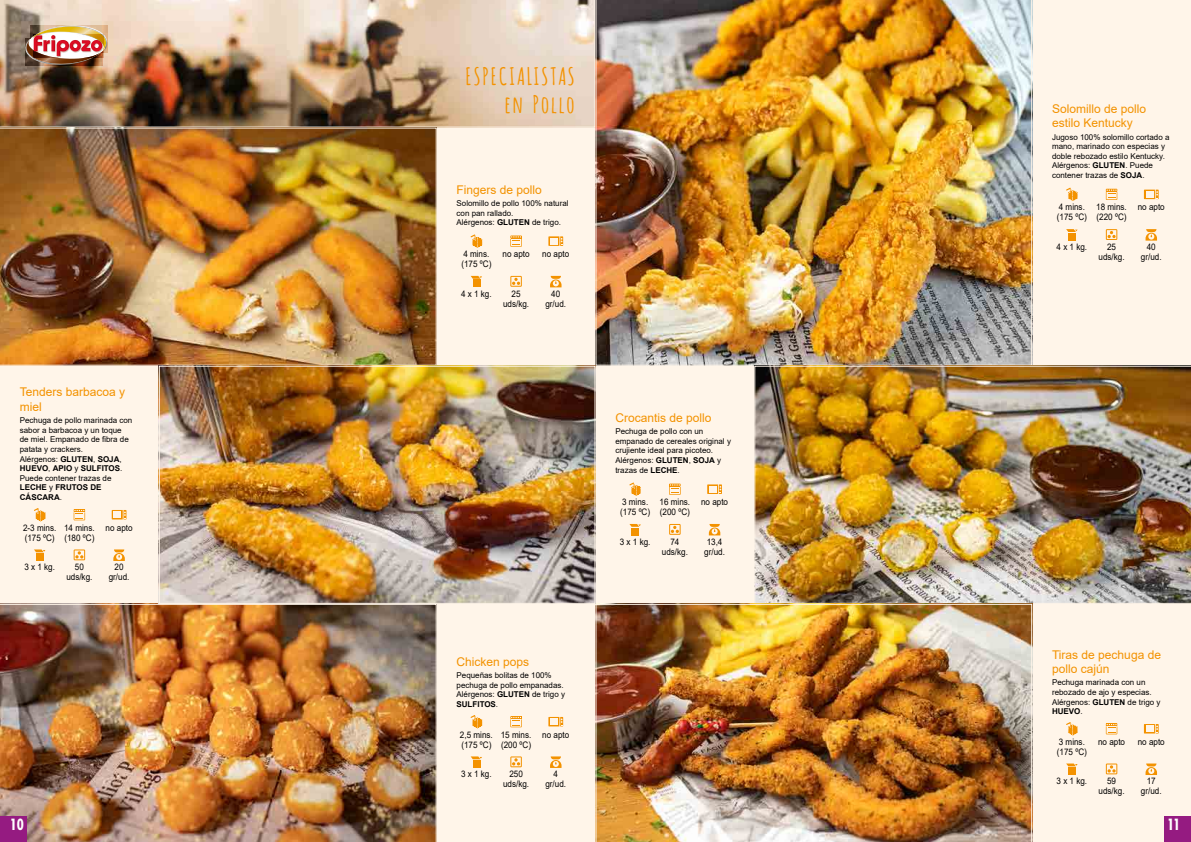
<style>
.page{position:relative;width:1191px;height:842px;background:#fff5e9}
.page>*{position:absolute;margin:0;border:0;box-sizing:border-box;transform-origin:0 0}
.t1{font:700 23.6px/28.4px "Amatica SC";color:#f39200;text-align:right}
.t2{font:700 17px "Futura PT Cond";color:#fff}
.t3{font:12px/14.4px "Arial";color:#f39200}
.t4{font:9px/10px "Arial";color:#000;scale:.9 1}
.t5{font:8px/9.6px "Arial";color:#000}
.s1{font-weight:700}
</style>
<div class="page">
<img style="left:0;top:0;width:595px;height:128px">
<img style="left:0;top:128px;width:437px;height:238px">
<img style="left:595px;top:0;width:437px;height:366px">
<img style="left:754px;top:366px;width:437px;height:238px">
<img style="left:0;top:604px;width:437px;height:238px">
<img style="left:595px;top:604px;width:437px;height:238px">
<svg style="left:25px;top:25px;width:82px;height:40px;background:#ad8e64"></svg>
<img style="left:34px;top:35px;width:68px;height:21px">
<svg style="left:1066px;top:188px;width:12px;height:13px"></svg>
<svg style="left:1105px;top:189px;width:12px;height:11px"></svg>
<svg style="left:1143px;top:190px;width:15px;height:9px"></svg>
<div style="left:1145px;top:191px;width:8px;height:6px;background:#fff5e9"></div>
<div style="left:1068px;top:233px;width:8px;height:7px;background:#f39200"></div>
<svg style="left:1066px;top:229px;width:11px;height:3px"></svg>
<svg style="left:1105px;top:229px;width:12px;height:11px"></svg>
<svg style="left:1145px;top:229px;width:12px;height:12px"></svg>
<svg style="left:629px;top:482px;width:12px;height:14px"></svg>
<svg style="left:669px;top:484px;width:11px;height:11px"></svg>
<svg style="left:707px;top:484px;width:15px;height:10px"></svg>
<div style="left:709px;top:486px;width:8px;height:6px;background:#fff5e9"></div>
<div style="left:631px;top:528px;width:8px;height:7px;background:#f39200"></div>
<svg style="left:629px;top:524px;width:12px;height:3px"></svg>
<svg style="left:669px;top:524px;width:11px;height:11px"></svg>
<svg style="left:709px;top:524px;width:11px;height:11px"></svg>
<svg style="left:470px;top:234px;width:13px;height:14px"></svg>
<svg style="left:510px;top:235px;width:12px;height:12px"></svg>
<svg style="left:548px;top:236px;width:15px;height:10px"></svg>
<div style="left:550px;top:238px;width:8px;height:6px;background:#fff5e9"></div>
<div style="left:473px;top:280px;width:7px;height:7px;background:#f39200"></div>
<svg style="left:470px;top:276px;width:12px;height:3px"></svg>
<svg style="left:510px;top:276px;width:12px;height:11px"></svg>
<svg style="left:550px;top:276px;width:11px;height:11px"></svg>
<svg style="left:1066px;top:722px;width:12px;height:13px"></svg>
<svg style="left:1105px;top:723px;width:12px;height:11px"></svg>
<svg style="left:1143px;top:724px;width:15px;height:9px"></svg>
<div style="left:1145px;top:726px;width:8px;height:6px;background:#fff5e9"></div>
<div style="left:1068px;top:767px;width:8px;height:8px;background:#f39200"></div>
<svg style="left:1066px;top:763px;width:11px;height:3px"></svg>
<svg style="left:1105px;top:763px;width:12px;height:11px"></svg>
<svg style="left:1145px;top:763px;width:12px;height:12px"></svg>
<svg style="left:470px;top:715px;width:13px;height:13px"></svg>
<svg style="left:510px;top:716px;width:12px;height:11px"></svg>
<svg style="left:548px;top:717px;width:15px;height:9px"></svg>
<div style="left:550px;top:719px;width:8px;height:6px;background:#fff5e9"></div>
<div style="left:473px;top:760px;width:7px;height:8px;background:#f39200"></div>
<svg style="left:470px;top:756px;width:12px;height:3px"></svg>
<svg style="left:510px;top:756px;width:12px;height:11px"></svg>
<svg style="left:550px;top:756px;width:11px;height:12px"></svg>
<img style="left:161px;top:368px;width:432px;height:234px">
<div style="left:159px;top:366px;width:436px;height:238px;border:1px solid #fff5e9"></div>
<svg style="left:34px;top:508px;width:12px;height:13px"></svg>
<svg style="left:74px;top:509px;width:11px;height:11px"></svg>
<svg style="left:112px;top:510px;width:14px;height:9px"></svg>
<div style="left:113px;top:512px;width:8px;height:6px;background:#fff5e9"></div>
<div style="left:36px;top:553px;width:8px;height:8px;background:#f39200"></div>
<svg style="left:34px;top:549px;width:11px;height:3px"></svg>
<svg style="left:74px;top:549px;width:11px;height:11px"></svg>
<svg style="left:113px;top:549px;width:12px;height:12px"></svg>
<div style="left:0;top:816px;width:27px;height:26px;background:#951b81"></div>
<div style="left:1164px;top:816px;width:27px;height:26px;background:#951b81"></div>
<h3 class="t3" style="left:20px;top:385px;width:107px">Tenders barbacoa y miel</h3>
<p class="t5" style="left:20px;top:415px;width:114px">Pechuga de pollo marinada con sabor a barbacoa y un toque de miel. Empanado de fibra de patata y crackers.<br>Alérgenos: <span class="s1">GLUTEN</span>, <span class="s1">SOJA</span>,<br><span class="s1">HUEVO</span>, <span class="s1">APIO</span> y <span class="s1">SULFITOS</span>.<br>Puede contener trazas de<br><span class="s1">LECHE</span> y <span class="s1">FRUTOS DE<br>CÁSCARA</span>.</p>
<p class="t4" style="left:23px;top:522px;width:39px">2-3 mins. (175 ºC)</p>
<p class="t4" style="left:64px;top:522px;width:36px">14 mins. (180 ºC)</p>
<p class="t4" style="left:106px;top:522px;width:32px">no apto</p>
<p class="t4" style="left:24px;top:562px;width:36px">3 x 1 kg.</p>
<p class="t4" style="left:66px;top:562px;width:31px;text-align:center">50 uds/kg.</p>
<p class="t4" style="left:109px;top:562px;width:25px;text-align:center">20 gr/ud.</p>
<h1 class="t1" style="left:464px;top:60px;width:113px">ESPECIALISTAS en Pollo</h1>
<h3 class="t3" style="left:456px;top:182px;width:87px">Fingers de pollo</h3>
<p class="t5" style="left:456px;top:198px;width:114px">Solomillo de pollo 100% natural con pan rallado.<br>Alérgenos: <span class="s1">GLUTEN</span> de trigo.</p>
<p class="t4" style="left:461px;top:249px;width:35px">4 mins. (175 ºC)</p>
<p class="t4" style="left:502px;top:249px;width:32px">no apto</p>
<p class="t4" style="left:542px;top:249px;width:32px">no apto</p>
<p class="t4" style="left:461px;top:289px;width:36px">4 x 1 kg.</p>
<p class="t4" style="left:503px;top:289px;width:31px;text-align:center">25 uds/kg.</p>
<p class="t4" style="left:545px;top:289px;width:25px;text-align:center">40 gr/ud.</p>
<h3 class="t3" style="left:456px;top:654px;width:74px">Chicken pops</h3>
<p class="t5" style="left:456px;top:670px;width:110px">Pequeñas bolitas de 100% pechuga de pollo empanadas.<br>Alérgenos: <span class="s1">GLUTEN</span> de trigo y<br><span class="s1">SULFITOS</span>.</p>
<p class="t4" style="left:460px;top:729px;width:38px">2,5 mins. (175 ºC)</p>
<p class="t4" style="left:501px;top:729px;width:36px">15 mins. (200 ºC)</p>
<p class="t4" style="left:542px;top:729px;width:32px">no apto</p>
<p class="t4" style="left:461px;top:769px;width:36px">3 x 1 kg.</p>
<p class="t4" style="left:503px;top:769px;width:31px;text-align:center">250 uds/kg.</p>
<p class="t4" style="left:545px;top:769px;width:25px;text-align:center">4 gr/ud.</p>
<h3 class="t3" style="left:615px;top:410px;width:98px">Crocantis de pollo</h3>
<p class="t5" style="left:615px;top:427px;width:117px">Pechuga de pollo con un empanado de cereales original y crujiente ideal para picoteo.<br>Alérgenos: <span class="s1">GLUTEN</span>, <span class="s1">SOJA</span> y trazas de <span class="s1">LECHE</span>.</p>
<p class="t4" style="left:620px;top:497px;width:35px">3 mins. (175 ºC)</p>
<p class="t4" style="left:659px;top:497px;width:36px">16 mins. (200 ºC)</p>
<p class="t4" style="left:701px;top:497px;width:32px">no apto</p>
<p class="t4" style="left:620px;top:537px;width:36px">3 x 1 kg.</p>
<p class="t4" style="left:662px;top:537px;width:31px;text-align:center">74 uds/kg.</p>
<p class="t4" style="left:704px;top:537px;width:25px">13,4 gr/ud.</p>
<h3 class="t3" style="left:1052px;top:101px;width:96px">Solomillo de pollo estilo Kentucky</h3>
<p class="t5" style="left:1052px;top:132px;width:119px">Jugoso 100% solomillo cortado a mano, marinado con especias y doble rebozado estilo Kentucky.<br>Alérgenos: <span class="s1">GLUTEN</span>. Puede contener trazas de <span class="s1">SOJA</span>.</p>
<p class="t4" style="left:1057px;top:202px;width:35px">4 mins. (175 ºC)</p>
<p class="t4" style="left:1096px;top:202px;width:36px">18 mins. (220 ºC)</p>
<p class="t4" style="left:1137px;top:202px;width:32px">no apto</p>
<p class="t4" style="left:1056px;top:242px;width:36px">4 x 1 kg.</p>
<p class="t4" style="left:1098px;top:242px;width:31px;text-align:center">25 uds/kg.</p>
<p class="t4" style="left:1141px;top:242px;width:25px;text-align:center">40 gr/ud.</p>
<h3 class="t3" style="left:1052px;top:647px;width:110px">Tiras de pechuga de pollo cajún</h3>
<p class="t5" style="left:1052px;top:678px;width:110px">Pechuga marinada con un rebozado de ajo y especias.<br>Alérgenos: <span class="s1">GLUTEN</span> de trigo y<br><span class="s1">HUEVO</span>.</p>
<p class="t4" style="left:1057px;top:736px;width:35px">3 mins. (175 ºC)</p>
<p class="t4" style="left:1098px;top:736px;width:32px">no apto</p>
<p class="t4" style="left:1137px;top:736px;width:32px">no apto</p>
<p class="t4" style="left:1056px;top:776px;width:36px">3 x 1 kg.</p>
<p class="t4" style="left:1098px;top:776px;width:31px;text-align:center">59 uds/kg.</p>
<p class="t4" style="left:1141px;top:776px;width:25px;text-align:center">17 gr/ud.</p>
<h2 class="t2" style="left:10px;top:815px;width:16px">10</h2>
<h2 class="t2" style="left:1167px;top:815px;width:15px">11</h2>
</div>
